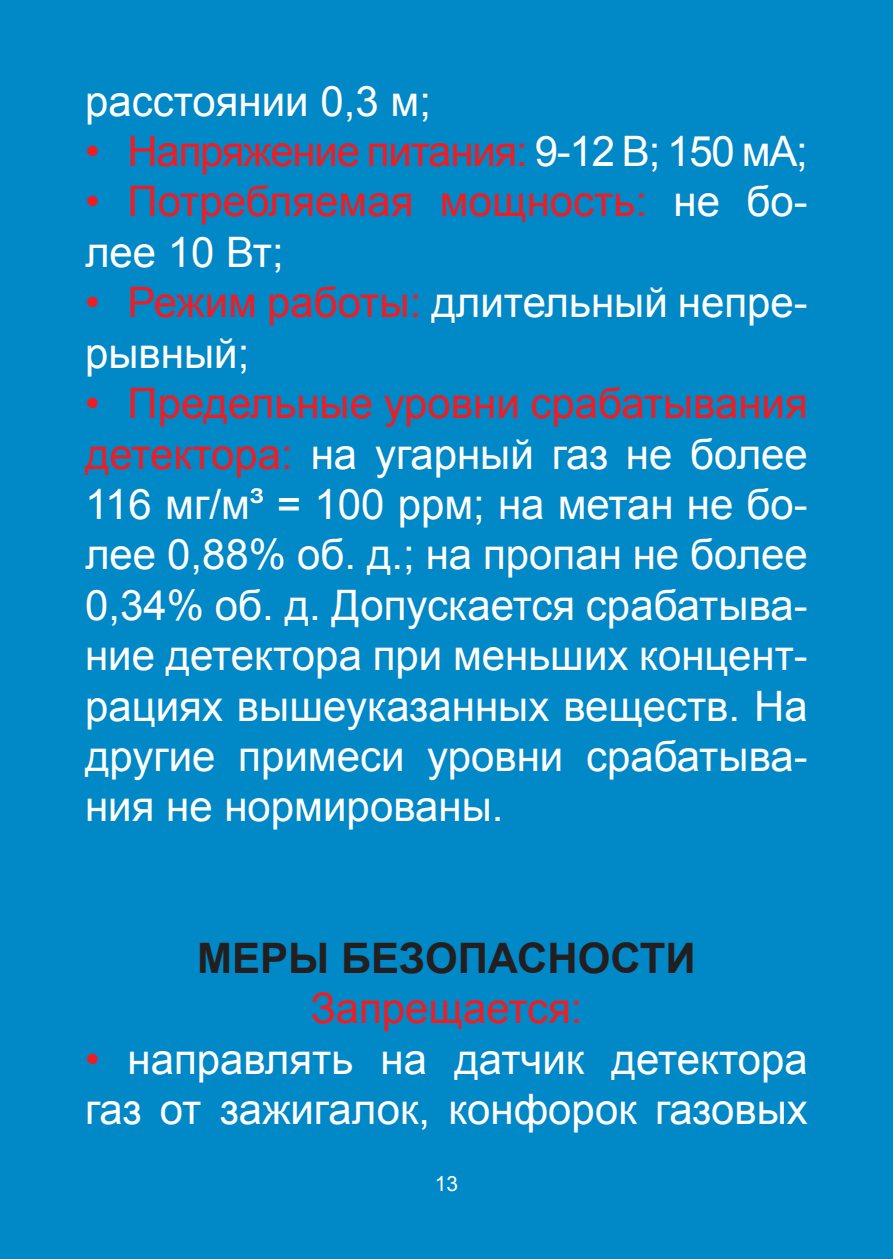
<style>
.page{position:relative;width:893px;height:1259px;background:#0088c7}
.page>*{position:absolute;margin:0;border:0;box-sizing:border-box;transform-origin:0 0}
.t1{font:42px/50.4px "Arial";color:#fff}
.t2{font:42px/50.4px "Arial";color:#ee1d23}
.t3{font:42px "Arial";letter-spacing:-.03em;color:#ee1d23}
.t4{font:700 42px "Arial";color:#231f20}
.t5{font:21px "Arial";color:#fff}
.s1{color:#fff}
.s2{color:#ee1d23}
</style>
<div class="page">
<p class="t1" style="left:85px;top:76px;width:348px">расстоянии 0,3 м;</p>
<p class="t3" style="left:85px;top:124px;width:724px">• Напряжение питания: <span class="s1">9-12 В; 150 мА;</span></p>
<p class="t2" style="left:85px;top:177px;width:724px">• Потребляемая мощность: <span class="s1">не бо&shy;лее 10 Вт;</span></p>
<p class="t1" style="left:85px;top:278px;width:724px"><span class="s2">• Режим работы:</span> длительный непре&shy;рывный;</p>
<p class="t1" style="left:85px;top:379px;width:724px;text-align:justify"><span class="s2">• Предельные уровни срабатывания детектора:</span> на угарный газ не более 116 мг/м³ = 100 ррм; на метан не бо&shy;лее 0,88% об. д.; на пропан не более 0,34% об. д. Допускается срабатыва&shy;ние детектора при меньших концент&shy;рациях вышеуказанных веществ. На другие примеси уровни срабатыва&shy;ния не нормированы.</p>
<p class="t4" style="left:197px;top:930px;width:500px">МЕРЫ БЕЗОПАСНОСТИ</p>
<p class="t2" style="left:310px;top:983px;width:274px">Запрещается:</p>
<p class="t1" style="left:85px;top:1034px;width:724px"><span class="s2">•</span> направлять на датчик детектора газ от зажигалок, конфорок газовых</p>
<p class="t5" style="left:435px;top:1169px;width:25px">13</p>
</div>
